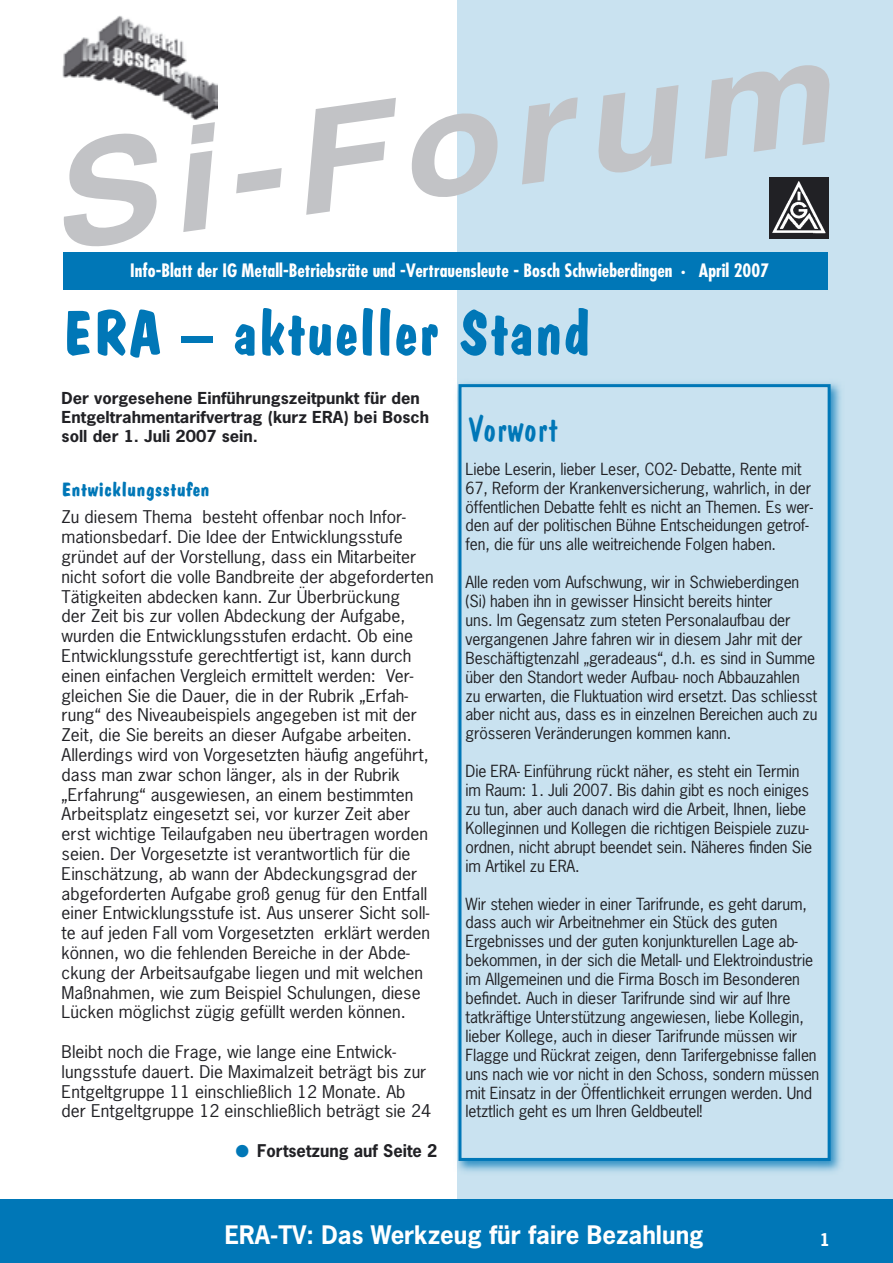
<style>
.page{position:relative;width:893px;height:1263px;background:#fff}
.page>*{position:absolute;margin:0;border:0;box-sizing:border-box;transform-origin:0 0}
.t1{font:700 63px "Dom Casual";color:#0077b7}
.t2{font:36px "Dom Casual";color:#0077b7}
.t3{font:700 24px "News Gothic";color:#fff}
.t4{font:700 19.5px "Dom Casual";color:#0077b7;scale:1.06 1}
.t5{font:700 condensed 18px "Futura";color:#fff}
.t6{font:16.5px/19.8px "News Gothic";color:#212125;scale:1.06 1}
.t7{font:700 16.5px "News Gothic";color:#212125}
.t8{font:16.5px "News Gothic";color:#fff}
.t9{font:700 16.5px "News Gothic";color:#fff}
.t10{font:15.75px/18.9px "News Gothic";letter-spacing:-.01em;color:#212125}
.t11{font:700 15.45px/18.6px "News Gothic";color:#212125;scale:1.06 1}
.s1{font-family:"Monotype Sorts";font-weight:400;color:#0077b7}
</style>
<div class="page">
<div style="left:0;top:1199px;width:893px;height:64px;background:#0077b7"></div>
<div style="left:457px;top:0;width:436px;height:1199px;background:#c9e2f0"></div>
<img style="left:457px;top:382px;width:384px;height:790px">
<svg style="left:458px;top:384px;width:373px;height:777px"></svg>
<img style="left:62px;top:15px;width:125px;height:61px">
<div style="left:63px;top:252px;width:765px;height:37px;background:#0077b7"></div>
<svg style="left:63px;top:63px;width:767px;height:184px"></svg>
<p class="t5" style="left:130px;top:259px;width:640px">Info-Blatt der IG Metall-Betriebsräte und -Vertrauensleute - Bosch Schwieberdingen · April 2007</p>
<h1 class="t1" style="left:62px;top:297px;width:530px">ERA – aktueller Stand</h1>
<p class="t11" style="left:62px;top:389px;width:348px">Der vorgesehene Einführungszeitpunkt für den<br>Entgeltrahmentarifvertrag (kurz ERA) bei Bosch soll der 1. Juli 2007 sein.</p>
<p class="t4" style="left:62px;top:478px;width:141px">Entwicklungsstufen</p>
<p class="t6" style="left:62px;top:507px;width:352px">Zu diesem Thema besteht offenbar noch Infor&shy;mationsbedarf. Die Idee der Entwicklungsstufe gründet auf der Vorstellung, dass ein Mitarbeiter nicht sofort die volle Bandbreite der abgeforderten Tätigkeiten abdecken kann. Zur Überbrückung<br>der Zeit bis zur vollen Abdeckung der Aufgabe, wurden die Entwicklungsstufen erdacht. Ob eine Entwicklungsstufe gerechtfertigt ist, kann durch einen einfachen Vergleich ermittelt werden: Ver&shy;gleichen Sie die Dauer, die in der Rubrik „Erfah&shy;rung“ des Niveaubeispiels angegeben ist mit der Zeit, die Sie bereits an dieser Aufgabe arbeiten.<br>Allerdings wird von Vorgesetzten häufig angeführt, dass man zwar schon länger, als in der Rubrik „Erfahrung“ ausgewiesen, an einem bestimmten Arbeitsplatz eingesetzt sei, vor kurzer Zeit aber erst wichtige Teilaufgaben neu übertragen worden seien. Der Vorgesetzte ist verantwortlich für die Einschätzung, ab wann der Abdeckungsgrad der abgeforderten Aufgabe groß genug für den Entfall einer Entwicklungsstufe ist. Aus unserer Sicht soll&shy;te auf jeden Fall vom Vorgesetzten erklärt werden können, wo die fehlenden Bereiche in der Abde&shy;ckung der Arbeitsaufgabe liegen und mit welchen Maßnahmen, wie zum Beispiel Schulungen, diese Lücken möglichst zügig gefüllt werden können.</p>
<p class="t6" style="left:62px;top:1042px;width:350px">Bleibt noch die Frage, wie lange eine Entwick&shy;lungsstufe dauert. Die Maximalzeit beträgt bis zur Entgeltgruppe 11 einschließlich 12 Monate. Ab der Entgeltgruppe 12 einschließlich beträgt sie 24</p>
<p class="t7" style="left:236px;top:1140px;width:203px"><span class="s1">l</span> Fortsetzung auf Seite 2</p>
<h2 class="t2" style="left:468px;top:407px;width:92px">Vorwort</h2>
<p class="t10" style="left:466px;top:459px;width:349px">Liebe Leserin, lieber Leser, CO2- Debatte, Rente mit 67, Reform der Krankenversicherung, wahrlich, in der öffentlichen Debatte fehlt es nicht an Themen. Es wer&shy;den auf der politischen Bühne Entscheidungen getrof&shy;fen, die für uns alle weitreichende Folgen haben.</p>
<p class="t10" style="left:466px;top:573px;width:353px">Alle reden vom Aufschwung, wir in Schwieberdingen (Si) haben ihn in gewisser Hinsicht bereits hinter<br>uns. Im Gegensatz zum steten Personalaufbau der vergangenen Jahre fahren wir in diesem Jahr mit der Beschäftigtenzahl „geradeaus“, d.h. es sind in Summe über den Standort weder Aufbau- noch Abbauzahlen zu erwarten, die Fluktuation wird ersetzt. Das schliesst aber nicht aus, dass es in einzelnen Bereichen auch zu grösseren Veränderungen kommen kann.</p>
<p class="t10" style="left:466px;top:762px;width:348px">Die ERA- Einführung rückt näher, es steht ein Termin im Raum: 1. Juli 2007. Bis dahin gibt es noch einiges zu tun, aber auch danach wird die Arbeit, Ihnen, liebe Kolleginnen und Kollegen die richtigen Beispiele zuzu&shy;ordnen, nicht abrupt beendet sein. Näheres finden Sie im Artikel zu ERA.</p>
<p class="t10" style="left:466px;top:894px;width:355px">Wir stehen wieder in einer Tarifrunde, es geht darum, dass auch wir Arbeitnehmer ein Stück des guten Ergebnisses und der guten konjunkturellen Lage ab&shy;bekommen, in der sich die Metall- und Elektroindustrie im Allgemeinen und die Firma Bosch im Besonderen befindet. Auch in dieser Tarifrunde sind wir auf Ihre tatkräftige Unterstützung angewiesen, liebe Kollegin, lieber Kollege, auch in dieser Tarifrunde müssen wir Flagge und Rückrat zeigen, denn Tarifergebnisse fallen uns nach wie vor nicht in den Schoss, sondern müssen mit Einsatz in der Öffentlichkeit errungen werden. Und letztlich geht es um Ihren Geldbeutel!</p>
<h3 class="t3" style="left:225px;top:1219px;width:480px">ERA-TV: Das Werkzeug für faire Bezahlung</h3>
<p class="t8" style="left:820px;top:1222px;width:11px">1</p>
<p class="t9" style="left:820px;top:1228px;width:12px">1</p>
</div>
